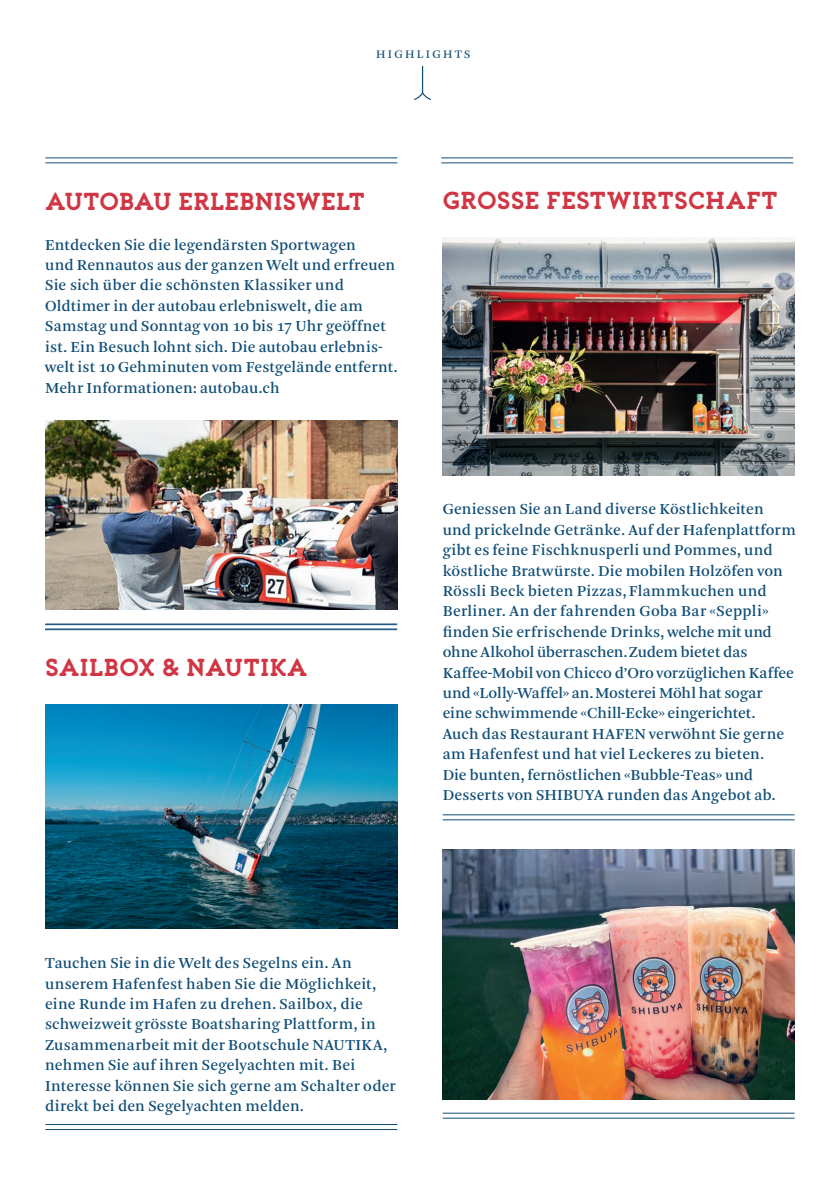
<style>
.page{position:relative;width:840px;height:1191px;background:#fff}
.page>*{position:absolute;margin:0;border:0;box-sizing:border-box;transform-origin:0 0}
.t1{font:900 24px "Nord";letter-spacing:.02em;color:#d03643}
.t2{font:16px/20.4px "Arnhem";letter-spacing:.005em;color:#0f4d76}
.t3{font:12px "Arnhem Blond";letter-spacing:.19em;color:#0f4d76}
</style>
<div class="page">
<hr style="left:421px;top:67px;width:2px;height:26px;background:#0f4d76">
<svg style="left:414px;top:91px;width:17px;height:9px"></svg>
<hr style="left:442px;top:819px;width:352px;height:1px;background:#0f4d76">
<hr style="left:442px;top:814px;width:352px;height:1px;background:#0f4d76">
<hr style="left:441px;top:162px;width:351px;height:1px;background:#0f4d76">
<hr style="left:441px;top:157px;width:351px;height:1px;background:#0f4d76">
<hr style="left:45px;top:162px;width:352px;height:1px;background:#0f4d76">
<hr style="left:45px;top:157px;width:352px;height:1px;background:#0f4d76">
<hr style="left:45px;top:628px;width:352px;height:1px;background:#0f4d76">
<hr style="left:45px;top:623px;width:352px;height:1px;background:#0f4d76">
<hr style="left:45px;top:1129px;width:352px;height:1px;background:#0f4d76">
<hr style="left:45px;top:1124px;width:352px;height:1px;background:#0f4d76">
<hr style="left:442px;top:1117px;width:352px;height:1px;background:#0f4d76">
<hr style="left:442px;top:1112px;width:352px;height:1px;background:#0f4d76">
<img style="left:45px;top:704px;width:352px;height:224px">
<img style="left:442px;top:237px;width:352px;height:238px">
<img style="left:442px;top:849px;width:352px;height:250px">
<hr style="left:45px;top:629px;width:351px;height:1px;background:#0f4d76">
<hr style="left:45px;top:624px;width:351px;height:1px;background:#0f4d76">
<img style="left:45px;top:420px;width:352px;height:189px">
<p class="t3" style="left:376px;top:48px;width:96px">HIGHLIGHTS</p>
<h1 class="t1" style="left:45px;top:187px;width:320px">AUTOBAU ERLEBNISWELT</h1>
<h1 class="t1" style="left:442px;top:186px;width:336px">GROSSE FESTWIRTSCHAFT</h1>
<p class="t2" style="left:45px;top:235px;width:354px">Entdecken Sie die legendärsten Sportwagen<br>und Rennautos aus der ganzen Welt und erfreuen Sie sich über die schönsten Klassiker und Oldtimer in der autobau erlebniswelt, die am Samstag und Sonntag von 10 bis 17 Uhr geöffnet ist. Ein Besuch lohnt sich. Die autobau erlebnis&shy;welt ist 10 Gehminuten vom Festgelände entfernt.<br>Mehr Informationen: autobau.ch</p>
<h1 class="t1" style="left:45px;top:653px;width:263px">SAILBOX &amp; NAUTIKA</h1>
<p class="t2" style="left:442px;top:499px;width:354px">Geniessen Sie an Land diverse Köstlichkeiten und prickelnde Getränke. Auf der Hafenplattform gibt es feine Fischknusperli und Pommes, und köstliche Bratwürste. Die mobilen Holzöfen von Rössli Beck bieten Pizzas,Flammkuchen und Berliner. An der fahrenden Goba Bar «Seppli» finden Sie erfrischende Drinks, welche mit und ohne Alkohol überraschen.Zudem bietet das Kaffee-Mobil von Chicco d’Oro vorzüglichen Kaffee und «Lolly-Waffel» an.Mosterei Möhl hat sogar eine schwimmende «Chill-Ecke» eingerichtet.<br>Auch das Restaurant HAFEN verwöhnt Sie gerne am Hafenfest und hat viel Leckeres zu bieten.<br>Die bunten, fernöstlichen «Bubble-Teas» und Desserts von SHIBUYA runden das Angebot ab.</p>
<p class="t2" style="left:45px;top:953px;width:352px">Tauchen Sie in die Welt des Segelns ein. An unserem Hafenfest haben Sie die Möglichkeit, eine Runde im Hafen zu drehen. Sailbox, die schweizweit grösste Boatsharing Plattform, in Zusammenarbeit mit der Bootschule NAUTIKA, nehmen Sie auf ihren Segelyachten mit. Bei Interesse können Sie sich gerne am Schalter oder direkt bei den Segelyachten melden.</p>
</div>
